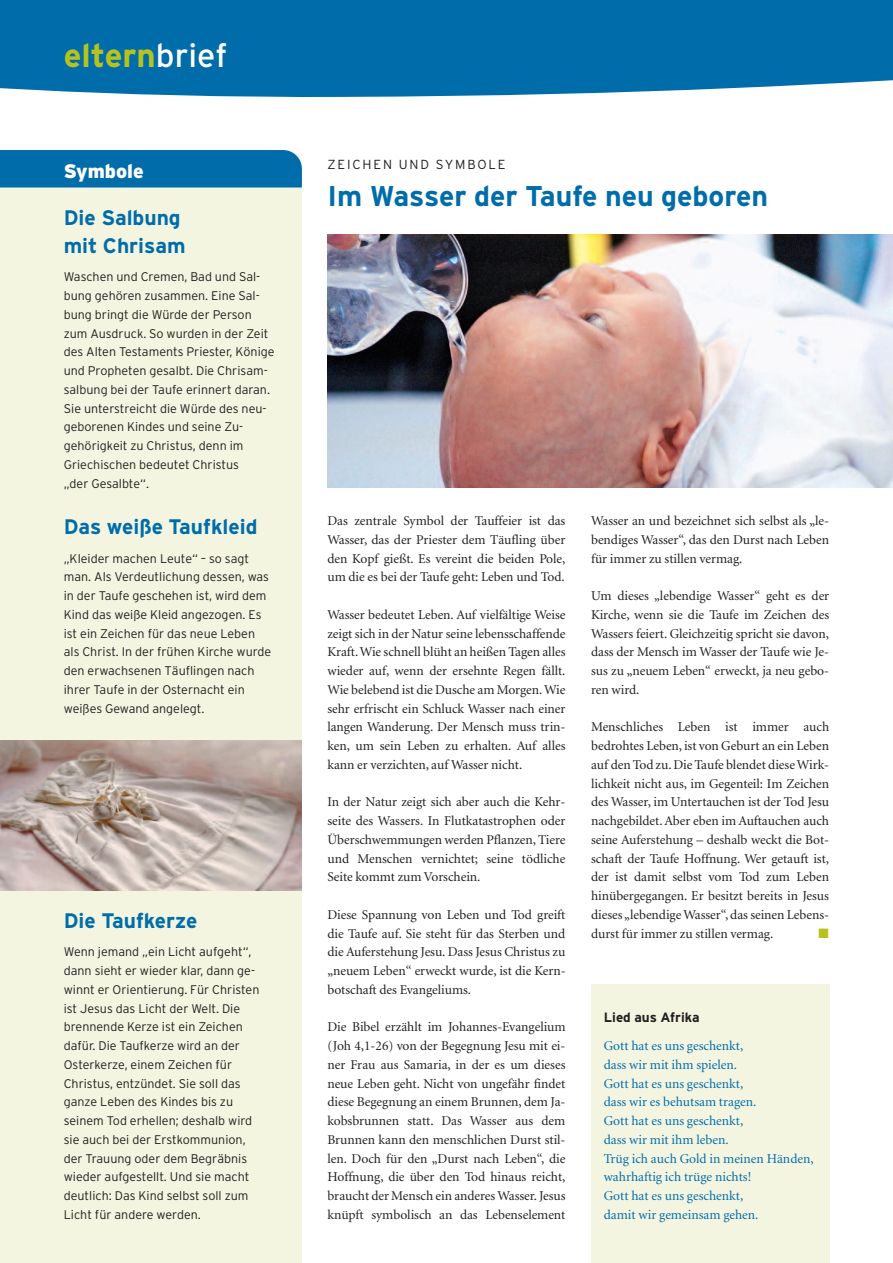
<style>
.page{position:relative;width:893px;height:1263px;background:#fff}
.page>*{position:absolute;margin:0;border:0;box-sizing:border-box;transform-origin:0 0}
.t1{font:700 33px "Interstate";color:#b8c21d}
.t2{font:700 28.5px "Interstate";color:#006daa}
.t3{font:700 21px/28.2px "Interstate";color:#006daa}
.t4{font:900 19.5px "Interstate";color:#fff}
.t5{font:13.5px/18.8px "Minion";letter-spacing:-.005em;color:#231f20;text-align:justify}
.t6{font:13.5px/18.8px "Minion";color:#006daa}
.t7{font:700 13.5px "Interstate";color:#231f20}
.t8{font:13.5px "Zapf Dingbats ITC";color:#b8c21d}
.t9{font:300 13.2px "Interstate";letter-spacing:.14em;color:#231f20}
.t10{font:300 12.6px/18.8px "Interstate";color:#231f20}
.s1{font-weight:400;color:#fff}
</style>
<div class="page">
<div style="left:0;top:187px;width:302px;height:1076px;background:#f4f5e1"></div>
<div style="left:591px;top:984px;width:238px;height:279px;background:#f4f5e1"></div>
<div style="left:0;top:0;width:893px;height:97px;background:#006daa"></div>
<div style="left:0;top:150px;width:302px;height:38px;background:#006daa"></div>
<img style="left:327px;top:234px;width:566px;height:253px">
<img style="left:0;top:741px;width:302px;height:150px">
<h1 class="t1" style="left:64px;top:36px;width:165px">eltern<span class="s1">brief</span></h1>
<h3 class="t4" style="left:64px;top:160px;width:81px">Symbole</h3>
<h3 class="t3" style="left:64px;top:204px;width:123px">Die Salbung mit Chrisam</h3>
<p class="t10" style="left:64px;top:268px;width:212px">Waschen und Cremen, Bad und Sal&shy;bung gehören zusammen. Eine Sal&shy;bung bringt die Würde der Person zum Ausdruck. So wurden in der Zeit des Alten Testaments Priester, Könige und Propheten gesalbt. Die Chrisam&shy;salbung bei der Taufe erinnert daran.<br>Sie unterstreicht die Würde des neu&shy;geborenen Kindes und seine Zu&shy;gehörigkeit zu Christus, denn im<br>Griechischen bedeutet Christus<br>„der Gesalbte“.</p>
<h3 class="t3" style="left:64px;top:513px;width:195px">Das weiße Taufkleid</h3>
<p class="t10" style="left:64px;top:549px;width:209px">„Kleider machen Leute“ – so sagt man. Als Verdeutlichung dessen, was in der Taufe geschehen ist, wird dem Kind das weiße Kleid angezogen. Es ist ein Zeichen für das neue Leben als Christ. In der frühen Kirche wurde den erwachsenen Täuflingen nach ihrer Taufe in der Osternacht ein weißes Gewand angelegt.</p>
<h3 class="t3" style="left:64px;top:907px;width:135px">Die Taufkerze</h3>
<p class="t10" style="left:64px;top:943px;width:197px">Wenn jemand „ein Licht aufgeht“, dann sieht er wieder klar, dann ge&shy;winnt er Orientierung. Für Christen ist Jesus das Licht der Welt. Die brennende Kerze ist ein Zeichen dafür. Die Taufkerze wird an der<br>Osterkerze, einem Zeichen für<br>Christus, entzündet. Sie soll das ganze Leben des Kindes bis zu seinem Tod erhellen; deshalb wird sie auch bei der Erstkommunion, der Trauung oder dem Begräbnis wieder aufgestellt. Und sie macht deutlich: Das Kind selbst soll zum<br>Licht für andere werden.</p>
<p class="t9" style="left:327px;top:156px;width:180px">ZEICHEN UND SYMBOLE</p>
<h2 class="t2" style="left:327px;top:180px;width:442px">Im Wasser der Taufe neu geboren</h2>
<p class="t5" style="left:327px;top:512px;width:240px">Das zentrale Symbol der Tauffeier ist das Wasser, das der Priester dem Täufling über den Kopf gießt. Es vereint die beiden Pole, um die es bei der Taufe geht: Leben und Tod.</p>
<p class="t5" style="left:327px;top:606px;width:240px">Wasser bedeutet Leben. Auf vielfältige Weise zeigt sich in der Natur seine lebensschaffende Kraft. Wie schnell blüht an heißen Tagen alles wieder auf, wenn der ersehnte Regen fällt.<br>Wie belebend ist die Dusche am Morgen.Wie sehr erfrischt ein Schluck Wasser nach einer langen Wanderung. Der Mensch muss trin&shy;ken, um sein Leben zu erhalten. Auf alles kann er verzichten, auf Wasser nicht.</p>
<p class="t5" style="left:327px;top:794px;width:240px">In der Natur zeigt sich aber auch die Kehr&shy;seite des Wassers. In Flutkatastrophen oder Überschwemmungen werden Pflanzen, Tiere und Menschen vernichtet; seine tödliche Seite kommt zum Vorschein.</p>
<p class="t5" style="left:327px;top:906px;width:240px">Diese Spannung von Leben und Tod greift die Taufe auf. Sie steht für das Sterben und die Auferstehung Jesu. Dass Jesus Christus zu „neuem Leben“ erweckt wurde, ist die Kern&shy;botschaft des Evangeliums.</p>
<p class="t5" style="left:327px;top:1019px;width:240px">Die Bibel erzählt im Johannes-Evangelium (Joh 4,1-26) von der Begegnung Jesu mit ei&shy;ner Frau aus Samaria, in der es um dieses neue Leben geht. Nicht von ungefähr findet diese Begegnung an einem Brunnen, dem Ja&shy;kobsbrunnen statt. Das Wasser aus dem Brunnen kann den menschlichen Durst stil&shy;len. Doch für den „Durst nach Leben“, die Hoffnung, die über den Tod hinaus reicht, braucht der Mensch ein anderes Wasser. Jesus knüpft symbolisch an das Lebenselement</p>
<p class="t5" style="left:591px;top:512px;width:240px">Wasser an und bezeichnet sich selbst als „le&shy;bendiges Wasser“, das den Durst nach Leben für immer zu stillen vermag.</p>
<p class="t5" style="left:591px;top:587px;width:240px">Um dieses „lebendige Wasser“ geht es der Kirche, wenn sie die Taufe im Zeichen des Wassers feiert. Gleichzeitig spricht sie davon, dass der Mensch im Wasser der Taufe wie Je&shy;sus zu „neuem Leben“ erweckt, ja neu gebo&shy;ren wird.</p>
<p class="t5" style="left:591px;top:719px;width:240px">Menschliches Leben ist immer auch bedrohtes Leben, ist von Geburt an ein Leben auf den Tod zu. Die Taufe blendet diese Wirk&shy;lichkeit nicht aus, im Gegenteil: Im Zeichen des Wasser, im Untertauchen ist der Tod Jesu nachgebildet. Aber eben im Auftauchen auch seine Auferstehung – deshalb weckt die Bot&shy;schaft der Taufe Hoffnung. Wer getauft ist, der ist damit selbst vom Tod zum Leben hinübergegangen. Er besitzt bereits in Jesus dieses „lebendige Wasser“, das seinen Lebens&shy;durst für immer zu stillen vermag.</p>
<p class="t8" style="left:818px;top:925px;width:12px">■</p>
<p class="t7" style="left:604px;top:1009px;width:97px">Lied aus Afrika</p>
<p class="t6" style="left:604px;top:1037px;width:211px">Gott hat es uns geschenkt,<br>dass wir mit ihm spielen.<br>Gott hat es uns geschenkt,<br>dass wir es behutsam tragen.<br>Gott hat es uns geschenkt,<br>dass wir mit ihm leben.<br>Trüg ich auch Gold in meinen Händen, wahrhaftig ich trüge nichts!<br>Gott hat es uns geschenkt,<br>damit wir gemeinsam gehen.</p>
</div>
